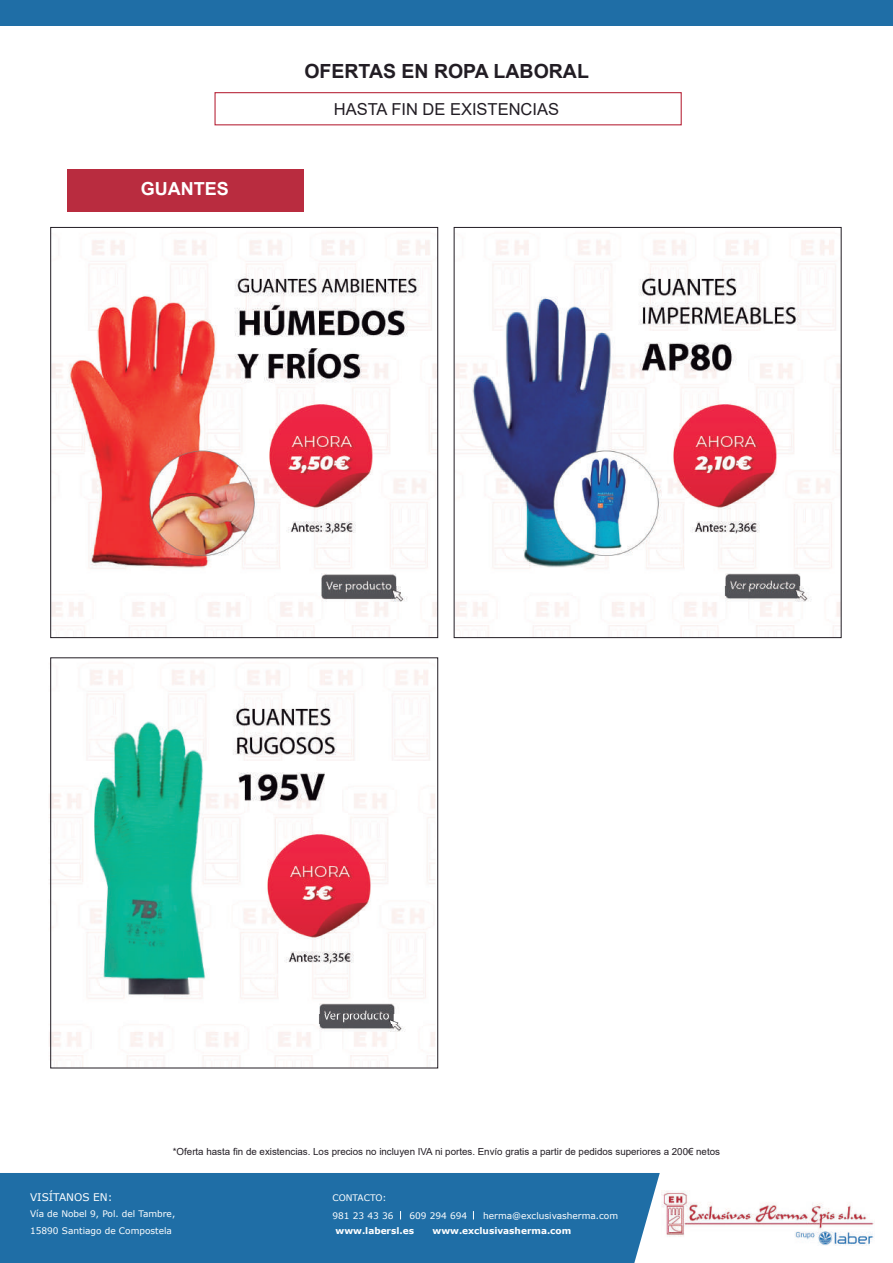
<style>
.page{position:relative;width:893px;height:1263px;background:#fff}
.page>*{position:absolute;margin:0;border:0;box-sizing:border-box;transform-origin:0 0}
.t1{font:700 19.5px "Arial";color:#221d24}
.t2{font:700 18px "Arial";color:#fff}
.t3{font:16.5px "Arial";color:#221d24}
.t4{font:10.5px "Verdana";color:#fff}
.t5{font:9.75px "Arial";color:#221d24}
.t6{font:9px/16.5px "Verdana";color:#fff}
.t7{font:700 9px "Verdana";color:#fff}
</style>
<div class="page">
<img style="left:49px;top:670px;width:386px;height:396px">
<img style="left:456px;top:240px;width:383px;height:396px">
<img style="left:52px;top:240px;width:384px;height:396px">
<div style="left:0;top:0;width:893px;height:26px;background:#1f6ea6"></div>
<div style="left:214px;top:92px;width:468px;height:33px;border:1px solid #b92c3f"></div>
<div style="left:68px;top:170px;width:236px;height:42px;background:#b92c3f"></div>
<div style="left:0;top:1173px;width:660px;height:90px;background:#1f6ea6"></div>
<img style="left:662px;top:1190px;width:212px;height:55px">
<img style="left:113px;top:586px;width:314px;height:9px">
<img style="left:516px;top:586px;width:315px;height:9px">
<img style="left:140px;top:1014px;width:271px;height:9px">
<h1 class="t1" style="left:304px;top:57px;width:286px">OFERTAS EN ROPA LABORAL</h1>
<h2 class="t2" style="left:141px;top:176px;width:90px">GUANTES</h2>
<h3 class="t3" style="left:334px;top:98px;width:227px">HASTA FIN DE EXISTENCIAS</h3>
<p class="t5" style="left:173px;top:1144px;width:549px">*Oferta hasta fin de existencias. Los precios no incluyen IVA ni portes. Envío gratis a partir de pedidos superiores a 200€ netos</p>
<p class="t4" style="left:30px;top:1190px;width:84px">VISÍTANOS EN:</p>
<p class="t6" style="left:30px;top:1206px;width:147px">Vía de Nobel 9, Pol. del Tambre,<br>15890 Santiago de Compostela</p>
<p class="t6" style="left:333px;top:1188px;width:63px;line-height:18px">CONTACTO:<br>981 23 43 36</p>
<p class="t6" style="left:409px;top:1207px;width:59px">609 294 694</p>
<p class="t6" style="left:483px;top:1207px;width:137px">herma@exclusivasherma.com</p>
<p class="t7" style="left:336px;top:1224px;width:80px">www.labersl.es</p>
<p class="t7" style="left:433px;top:1224px;width:140px">www.exclusivasherma.com</p>
</div>
